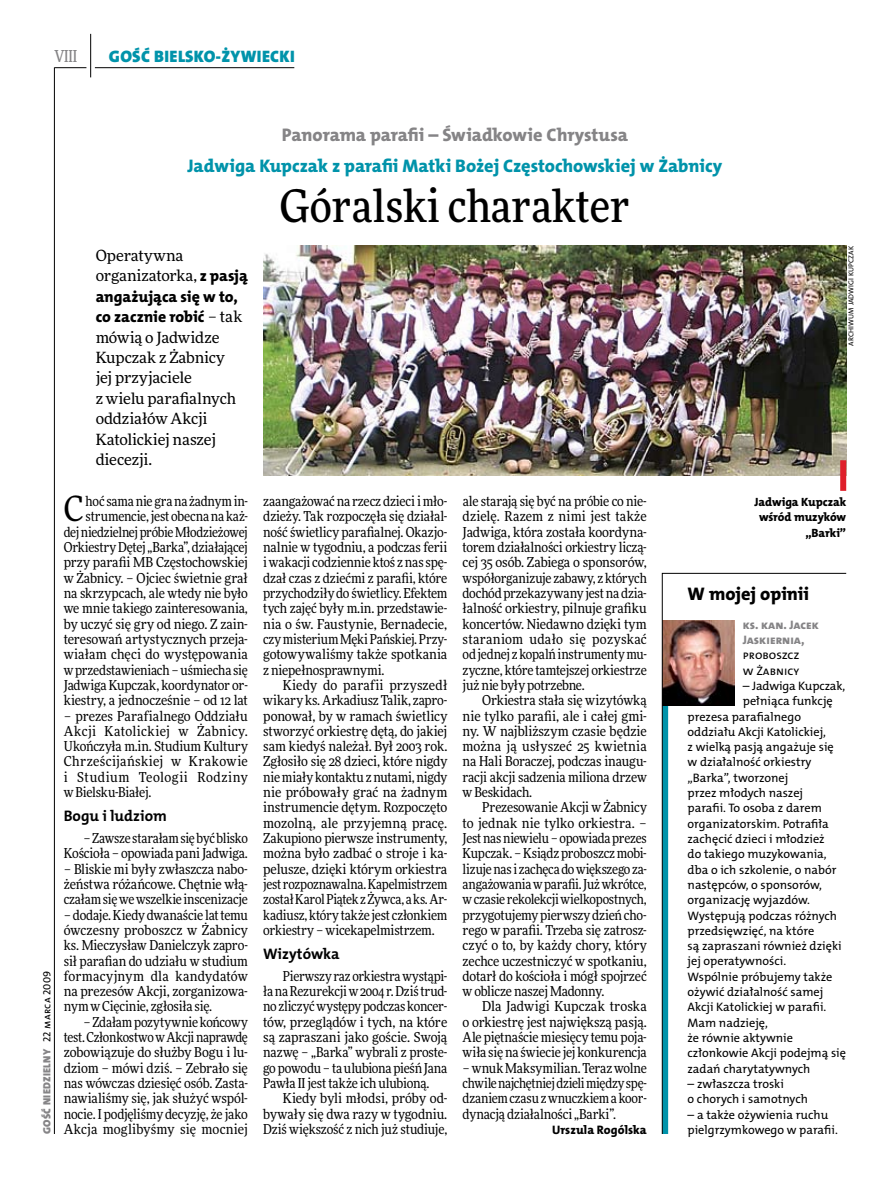
<style>
.page{position:relative;width:893px;height:1191px;background:#fff}
.page>*{position:absolute;margin:0;border:0;box-sizing:border-box;transform-origin:0 0}
.t1{font:500 45px "Freeday Narrow";color:#000}
.t2{font:34.8px "Freeday Narrow News";color:#000}
.t3{font:18.3px "The Mix HP8 Ex Bld";letter-spacing:-.005em;color:#0093aa}
.t4{font:18.3px "The Mix HP8 Ex Bld";letter-spacing:-.005em;color:#858486}
.t5{font:18.3px "The Mix HP8 Ex Bld";letter-spacing:.005em;color:#000}
.t6{font:16.65px "The Mix HP9 Blk";letter-spacing:.02em;color:#0093aa}
.t7{font:500 16.5px "Freeday Narrow";color:#858486;scale:.9 1}
.t8{font:15.75px/20.4px "The Mix HP8 Ex Bld";color:#000}
.t9{font:15.45px/20.4px "Freeday News";letter-spacing:-.01em;color:#000}
.t10{font:15.3px "The Mix HP7 Bld";color:#000}
.t11{font:13.65px/15.3px "Freeday Narrow News";letter-spacing:-.01em;color:#000;text-align:justify}
.t12{font:12.3px/15.3px "The Mix HP5 Plain";color:#000}
.t13{font:12.3px/15.3px "The Mix HP8 Ex Bld";color:#858486}
.t14{font:12.3px "The Mix HP8 Ex Bld";letter-spacing:.005em;color:#000}
.t15{font:12px/15.3px "The Mix HP8 Ex Bld";letter-spacing:-.005em;color:#000;text-align:right}
.t16{font:10.5px "The Mix HP9 Blk";letter-spacing:.025em;color:#858486}
.t17{font:7.2px "The Mix HP5 Plain";letter-spacing:.01em;color:#000}
.s1{font-family:"The Mix HP5 Plain";color:#000}
.s2{font-family:"The Mix HP8 Ex Bld";font-size:15.75px}
.s3{font-family:"Freeday News";font-size:15.45px}
</style>
<div class="page">
<hr style="left:54px;top:67px;width:1px;height:1067px;background:#000">
<hr style="left:90px;top:34px;width:1px;height:43px;background:#000">
<hr style="left:54px;top:67px;width:32px;height:1px;background:#000">
<hr style="left:95px;top:67px;width:199px;height:1px;background:#000">
<img style="left:263px;top:246px;width:583px;height:229px">
<svg style="left:662px;top:573px;width:185px;height:561px"></svg>
<div style="left:840px;top:460px;width:6px;height:31px;background:#df1f2a"></div>
<p class="t7" style="left:54px;top:46px;width:27px">VIII</p>
<p class="t6" style="left:109px;top:46px;width:187px">GOŚĆ BIELSKO-ŻYWIECKI</p>
<p class="t16" style="left:40px;top:1134px;width:165px;rotate:-90deg">GOŚĆ NIEDZIELNY <span class="s1">22 marca 2009</span></p>
<h3 class="t4" style="left:282px;top:123px;width:348px">Panorama parafii – Świadkowie Chrystusa</h3>
<h3 class="t3" style="left:187px;top:154px;width:536px">Jadwiga Kupczak z parafii Matki Bożej Częstochowskiej w Żabnicy</h3>
<h1 class="t1" style="left:280px;top:178px;width:352px">Góralski charakter</h1>
<p class="t9" style="left:96px;top:245px;width:154px">Operatywna organizatorka, <span class="s2">z pasją</span></p>
<p class="t8" style="left:96px;top:286px;width:148px">angażująca się w to, co zacznie robić <span class="s3">– tak</span></p>
<p class="t9" style="left:96px;top:327px;width:142px">mówią o Jadwidze<br>Kupczak z Żabnicy jej przyjaciele<br>z wielu parafialnych oddziałów Akcji<br>Katolickiej naszej diecezji.</p>
<p class="t17" style="left:846px;top:346px;width:101px;rotate:-90deg">Archiwum Jadwigi Kupczak</p>
<p class="t11" style="left:64px;top:493px;width:186px;text-align:right">hoć sama nie gra na żadnym in&shy;strumencie, jest obecna na każ-<br>dej niedzielnej próbie Młodzieżowej Orkiestry Dętej „Barka”, działającej przy parafii MB Częstochowskiej w Żabnicy. – Ojciec świetnie grał na skrzypcach, ale wtedy nie było we mnie takiego zainteresowania, by uczyć się gry od niego. Z zain&shy;teresowań artystycznych przeja&shy;wiałam chęci do występowania wprzedstawieniach – uśmiecha się Jadwiga Kupczak, koordynator or&shy;kiestry, a jednocześnie – od 12 lat</p>
<p class="t11" style="left:64px;top:708px;width:186px">– prezes Parafialnego Oddziału Akcji Katolickiej w Żabnicy.<br>Ukończyła m.in. Studium Kultury Chrześcijańskiej w Krakowie i Studium Teologii Rodziny w Bielsku-Białej.</p>
<p class="t10" style="left:64px;top:806px;width:105px">Bogu i ludziom</p>
<p class="t11" style="left:64px;top:830px;width:186px;text-align:right">– Zawsze starałamsię być blisko<br>Kościoła – opowiada pani Jadwiga.</p>
<p class="t11" style="left:64px;top:861px;width:186px">– Bliskie mi były zwłaszcza nabo&shy;żeństwa różańcowe. Chętnie włą&shy;czałamsię wewszelkie inscenizacje</p>
<p class="t11" style="left:64px;top:907px;width:186px">– dodaje. Kiedy dwanaście lat temu ówczesny proboszcz w Żabnicy ks. Mieczysław Danielczyk zapro&shy;sił parafian do udziału w studium formacyjnym dla kandydatów na prezesów Akcji, zorganizowa&shy;nym w Cięcinie, zgłosiła się.</p>
<p class="t11" style="left:64px;top:1014px;width:186px;text-indent:20px">– Zdałam pozytywnie końcowy test. Członkostwo wAkcji naprawdę zobowiązuje do służby Bogu i lu&shy;dziom – mówi dziś. – Zebrało się nas wówczas dziesięć osób. Zasta&shy;nawialiśmy się, jak służyć wspól&shy;nocie. I podjęliśmy decyzję, że jako Akcja moglibyśmy się mocniej</p>
<h2 class="t2" style="left:64px;top:488px;width:21px">C</h2>
<p class="t11" style="left:263px;top:493px;width:186px">zaangażować na rzecz dzieci imło&shy;dzieży. Tak rozpoczęła się działal&shy;ność świetlicy parafialnej. Okazjo&shy;nalnie w tygodniu, a podczas ferii iwakacji codziennie ktoś znas spę&shy;dzał czas z dziećmi z parafii, które przychodziły do świetlicy. Efektem tych zajęć były m.in. przedstawie&shy;nia o św. Faustynie, Bernadecie, czymisterium Męki Pańskiej. Przy&shy;gotowywaliśmy także spotkania z niepełnosprawnymi.</p>
<p class="t11" style="left:263px;top:677px;width:186px;text-indent:20px">Kiedy do parafii przyszedł wikary ks.Arkadiusz Talik, zapro&shy;ponował, by w ramach świetlicy stworzyć orkiestrę dętą, do jakiej sam kiedyś należał. Był 2003 rok.<br>Zgłosiło się 28 dzieci, które nigdy niemiały kontaktu znutami, nigdy nie próbowały grać na żadnym instrumencie dętym. Rozpoczęto mozolną, ale przyjemną pracę.<br>Zakupiono pierwsze instrumenty, można było zadbać o stroje i ka&shy;pelusze, dzięki którym orkiestra jest rozpoznawalna. Kapelmistrzem został Karol Piątek zŻywca, aks.Ar&shy;kadiusz, który także jest członkiem orkiestry – wicekapelmistrzem.</p>
<p class="t10" style="left:263px;top:944px;width:78px">Wizytówka</p>
<p class="t11" style="left:263px;top:968px;width:186px;text-indent:20px">Pierwszy raz orkiestra wystąpi&shy;ła naRezurekcji w2004 r. Dziś trud&shy;no zliczyć występy podczas koncer&shy;tów, przeglądów i tych, na które są zapraszani jako goście. Swoją nazwę – „Barka” wybrali z proste&shy;go powodu – taulubiona pieśń Jana Pawła II jest także ich ulubioną.</p>
<p class="t11" style="left:263px;top:1090px;width:186px;text-indent:20px">Kiedy byli młodsi, próby od&shy;bywały się dwa razy w tygodniu.<br>Dziś większość z nich już studiuje,</p>
<p class="t11" style="left:463px;top:493px;width:186px">ale starają się być na próbie co nie&shy;dzielę. Razem z nimi jest także Jadwiga, która została koordyna&shy;torem działalności orkiestry liczą&shy;cej 35 osób. Zabiega o sponsorów, współorganizuje zabawy, zktórych dochód przekazywany jestna dzia&shy;łalność orkiestry, pilnuje grafiku koncertów. Niedawno dzięki tym staraniom udało się pozyskać od jednej zkopalń instrumenty mu&shy;zyczne, które tamtejszej orkiestrze już nie były potrzebne.</p>
<p class="t11" style="left:463px;top:692px;width:186px;text-indent:20px">Orkiestra stała się wizytówką nie tylko parafii, ale i całej gmi&shy;ny. W najbliższym czasie będzie można ją usłyszeć 25 kwietnia na Hali Boraczej, podczas inaugu&shy;racji akcji sadzenia miliona drzew w Beskidach.</p>
<p class="t11" style="left:463px;top:799px;width:186px;text-indent:20px">Prezesowanie Akcji w Żabnicy to jednak nie tylko orkiestra. – Jestnas niewielu – opowiada prezes Kupczak. – Ksiądz proboszcz mobi&shy;lizuje nas i zachęca dowiększego za&shy;angażowania wparafii. Jużwkrótce, wczasie rekolekcji wielkopostnych, przygotujemy pierwszy dzień cho&shy;rego w parafii. Trzeba się zatrosz&shy;czyć o to, by każdy chory, który zechce uczestniczyć w spotkaniu, dotarł do kościoła i mógł spojrzeć w oblicze naszej Madonny.</p>
<p class="t11" style="left:463px;top:998px;width:186px;text-indent:20px">Dla Jadwigi Kupczak troska o orkiestrę jest największą pasją.<br>Ale piętnaście miesięcy temu poja&shy;wiła się na świecie jej konkurencja</p>
<p class="t11" style="left:463px;top:1060px;width:186px">– wnuk Maksymilian. Teraz wolne chwile najchętniej dzieli między spę&shy;dzaniem czasu zwnuczkiem akoor&shy;dynacją działalności „Barki”.</p>
<p class="t14" style="left:552px;top:1122px;width:96px">Urszula Rogólska</p>
<p class="t15" style="left:754px;top:494px;width:94px">Jadwiga Kupczak wśród muzyków „Barki”</p>
<h3 class="t5" style="left:688px;top:582px;width:122px">W mojej opinii</h3>
<p class="t13" style="left:743px;top:617px;width:78px">ks. kan. Jacek<br>Jaskiernia,</p>
<p class="t12" style="left:743px;top:647px;width:58px">proboszcz w Żabnicy</p>
<p class="t12" style="left:743px;top:678px;width:104px">– Jadwiga Kupczak,</p>
<p class="t12" style="left:743px;top:693px;width:91px">pełniąca funkcję</p>
<p class="t12" style="left:688px;top:709px;width:115px">prezesa parafialnego</p>
<p class="t12" style="left:688px;top:724px;width:140px">oddziału Akcji Katolickiej,</p>
<p class="t12" style="left:688px;top:739px;width:148px">z wielką pasją angażuje się</p>
<p class="t12" style="left:688px;top:754px;width:126px">w działalność orkiestry</p>
<p class="t12" style="left:688px;top:770px;width:102px">„Barka”, tworzonej</p>
<p class="t12" style="left:688px;top:785px;width:117px">przez młodych naszej</p>
<p class="t12" style="left:688px;top:800px;width:136px">parafii. To osoba z darem</p>
<p class="t12" style="left:688px;top:816px;width:143px">organizatorskim. Potrafiła</p>
<p class="t12" style="left:688px;top:831px;width:139px">zachęcić dzieci i młodzież</p>
<p class="t12" style="left:688px;top:846px;width:141px">do takiego muzykowania,</p>
<p class="t12" style="left:688px;top:862px;width:150px">dba o ich szkolenie, o nabór</p>
<p class="t12" style="left:688px;top:877px;width:136px">następców, o sponsorów,</p>
<p class="t12" style="left:688px;top:892px;width:124px">organizację wyjazdów.</p>
<p class="t12" style="left:688px;top:907px;width:151px">Występują podczas różnych</p>
<p class="t12" style="left:688px;top:923px;width:128px">przedsięwzięć, na które</p>
<p class="t12" style="left:688px;top:938px;width:156px">są zapraszani również dzięki</p>
<p class="t12" style="left:688px;top:953px;width:100px">jej operatywności.</p>
<p class="t12" style="left:688px;top:969px;width:146px">Wspólnie próbujemy także</p>
<p class="t12" style="left:688px;top:984px;width:137px">ożywić działalność samej</p>
<p class="t12" style="left:688px;top:999px;width:140px">Akcji Katolickiej w parafii.</p>
<p class="t12" style="left:688px;top:1015px;width:82px">Mam nadzieję,</p>
<p class="t12" style="left:688px;top:1030px;width:107px">że równie aktywnie</p>
<p class="t12" style="left:688px;top:1045px;width:160px">członkowie Akcji podejmą się</p>
<p class="t12" style="left:688px;top:1060px;width:124px">zadań charytatywnych</p>
<p class="t12" style="left:688px;top:1076px;width:122px">– zwłaszcza troski<br>o chorych i samotnych</p>
<p class="t12" style="left:688px;top:1106px;width:152px">– a także ożywienia ruchu pielgrzymkowego w parafii.</p>
</div>
